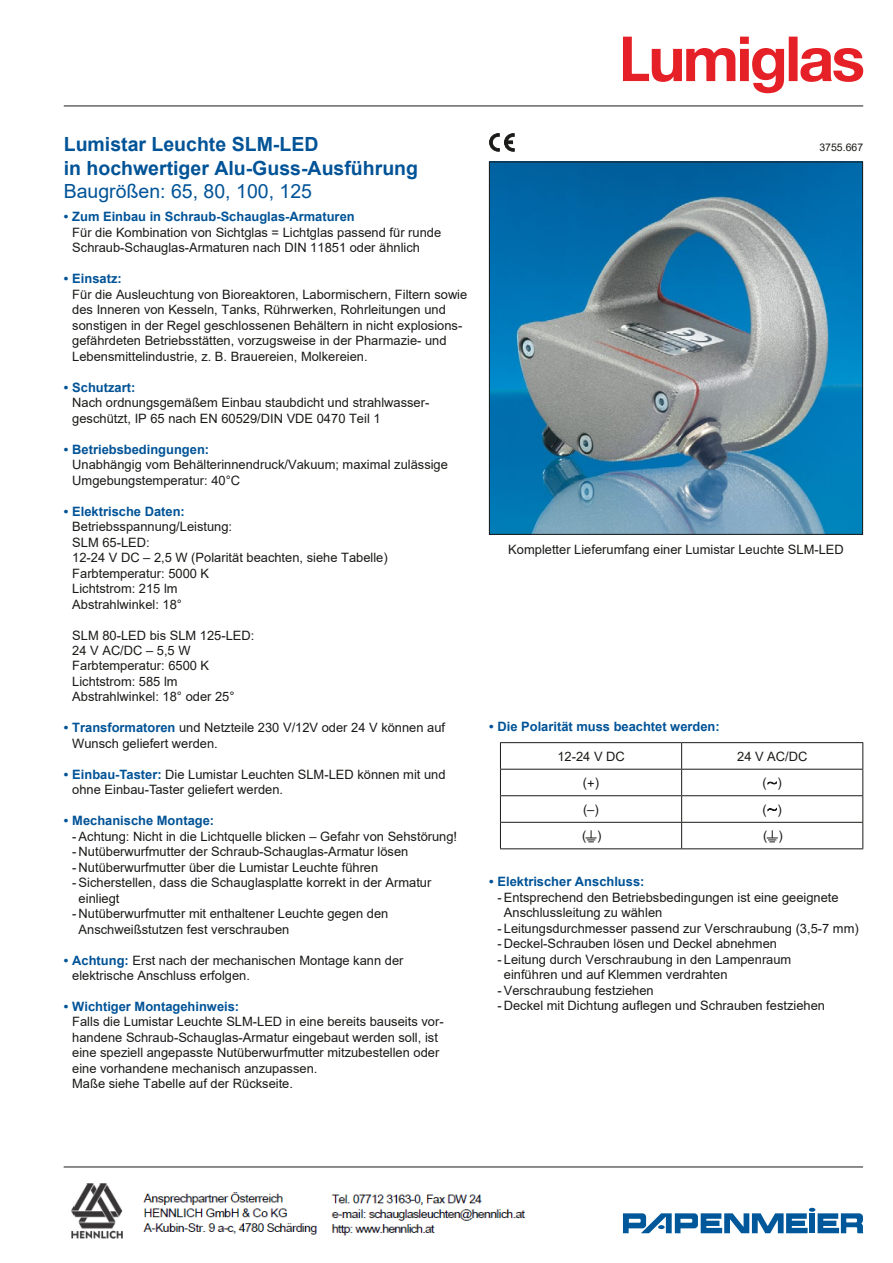
<style>
.page{position:relative;width:893px;height:1263px;background:#fff}
.page>*{position:absolute;margin:0;border:0;box-sizing:border-box;transform-origin:0 0}
.t1{font:700 19.5px/23.4px "Arial";color:#005397}
.t2{font:19.5px "Arial";color:#005397}
.t3{font:12.9px/15.5px "Arial";color:#1a1a18}
.t4{font:700 12.9px "Arial";color:#005397}
.t5{font:10.5px "Arial";color:#1a1a18}
.s1{font-weight:700;color:#005397}
</style>
<div class="page">
<hr style="left:64px;top:1166px;width:799px;height:1px;background:#1a1a18">
<svg style="left:623px;top:1208px;width:241px;height:25px"></svg>
<svg style="left:489px;top:134px;width:25px;height:17px"></svg>
<img style="left:491px;top:164px;width:370px;height:369px">
<div style="left:489px;top:162px;width:374px;height:373px;border:1px solid #1a1a18"></div>
<hr style="left:64px;top:106px;width:799px;height:1px;background:#1a1a18">
<svg style="left:623px;top:37px;width:240px;height:56px"></svg>
<hr style="left:500px;top:742px;width:182px;height:1px;background:#1a1a18">
<hr style="left:682px;top:742px;width:181px;height:1px;background:#1a1a18">
<hr style="left:500px;top:769px;width:182px;height:1px;background:#1a1a18">
<hr style="left:682px;top:769px;width:181px;height:1px;background:#1a1a18">
<hr style="left:500px;top:795px;width:182px;height:1px;background:#1a1a18">
<hr style="left:682px;top:795px;width:181px;height:1px;background:#1a1a18">
<hr style="left:500px;top:822px;width:182px;height:1px;background:#1a1a18">
<svg style="left:500px;top:743px;width:1px;height:105px"></svg>
<hr style="left:682px;top:822px;width:181px;height:1px;background:#1a1a18">
<svg style="left:681px;top:743px;width:1px;height:105px"></svg>
<svg style="left:862px;top:743px;width:1px;height:105px"></svg>
<hr style="left:500px;top:848px;width:182px;height:1px;background:#1a1a18">
<hr style="left:682px;top:848px;width:181px;height:1px;background:#1a1a18">
<svg style="left:585px;top:830px;width:12px;height:12px"></svg>
<svg style="left:767px;top:830px;width:11px;height:12px"></svg>
<img style="left:71px;top:1183px;width:455px;height:56px">
<h1 class="t1" style="left:64px;top:133px;width:356px">Lumistar Leuchte SLM-LED<br>in hochwertiger Alu-Guss-Ausführung</h1>
<h1 class="t2" style="left:64px;top:180px;width:250px">Baugrößen: 65, 80, 100, 125</h1>
<p class="t4" style="left:64px;top:210px;width:292px">• Zum Einbau in Schraub-Schauglas-Armaturen</p>
<p class="t3" style="left:72px;top:225px;width:370px">Für die Kombination von Sichtglas = Lichtglas passend für runde<br>Schraub-Schauglas-Armaturen nach DIN 11851 oder ähnlich</p>
<p class="t4" style="left:64px;top:272px;width:59px">• Einsatz:</p>
<p class="t3" style="left:72px;top:287px;width:397px">Für die Ausleuchtung von Bioreaktoren, Labormischern, Filtern sowie des Inneren von Kesseln, Tanks, Rührwerken, Rohrleitungen und sonstigen in der Regel geschlossenen Behältern in nicht explosions&shy;gefährdeten Betriebsstätten, vorzugsweise in der Pharmazie- und Lebensmittelindustrie, z. B. Brauereien, Molkereien.</p>
<p class="t4" style="left:64px;top:380px;width:73px">• Schutzart:</p>
<p class="t3" style="left:72px;top:395px;width:359px">Nach ordnungsgemäßem Einbau staubdicht und strahlwasser&shy;geschützt, IP 65 nach EN 60529/DIN VDE 0470 Teil 1</p>
<p class="t4" style="left:64px;top:442px;width:147px">• Betriebsbedingungen:</p>
<p class="t3" style="left:72px;top:457px;width:377px">Unabhängig vom Behälterinnendruck/Vakuum; maximal zulässige<br>Umgebungstemperatur: 40°C</p>
<p class="t4" style="left:64px;top:504px;width:123px">• Elektrische Daten:</p>
<p class="t3" style="left:72px;top:519px;width:317px">Betriebsspannung/Leistung:<br>SLM 65-LED:<br>12-24 V DC – 2,5 W (Polarität beachten, siehe Tabelle)<br>Farbtemperatur: 5000 K<br>Lichtstrom: 215 lm<br>Abstrahlwinkel: 18°</p>
<p class="t3" style="left:72px;top:627px;width:184px">SLM 80-LED bis SLM 125-LED:<br>24 V AC/DC – 5,5 W<br>Farbtemperatur: 6500 K<br>Lichtstrom: 585 lm<br>Abstrahlwinkel: 18° oder 25°</p>
<p class="t3" style="left:72px;top:720px;width:374px;text-indent:-9px"><span class="s1">• Transformatoren</span> und Netzteile 230 V/12V oder 24 V können auf<br>Wunsch geliefert werden.</p>
<p class="t3" style="left:72px;top:766px;width:375px;text-indent:-9px"><span class="s1">• Einbau-Taster:</span> Die Lumistar Leuchten SLM-LED können mit und ohne Einbau-Taster geliefert werden.</p>
<p class="t4" style="left:64px;top:813px;width:152px">• Mechanische Montage:</p>
<p class="t3" style="left:72px;top:828px;width:386px">- Achtung: Nicht in die Lichtquelle blicken – Gefahr von Sehstörung!</p>
<p class="t3" style="left:72px;top:844px;width:338px">- Nutüberwurfmutter der Schraub-Schauglas-Armatur lösen</p>
<p class="t3" style="left:72px;top:859px;width:308px">- Nutüberwurfmutter über die Lumistar Leuchte führen</p>
<p class="t3" style="left:79px;top:875px;width:354px;text-indent:-6px">- Sicherstellen, dass die Schauglasplatte korrekt in der Armatur einliegt</p>
<p class="t3" style="left:79px;top:906px;width:311px;text-indent:-6px">- Nutüberwurfmutter mit enthaltener Leuchte gegen den<br>Anschweißstutzen fest verschrauben</p>
<p class="t3" style="left:72px;top:952px;width:333px;text-indent:-9px"><span class="s1">• Achtung:</span> Erst nach der mechanischen Montage kann der elektrische Anschluss erfolgen.</p>
<p class="t4" style="left:64px;top:999px;width:177px">• Wichtiger Montagehinweis:</p>
<p class="t3" style="left:72px;top:1014px;width:373px">Falls die Lumistar Leuchte SLM-LED in eine bereits bauseits vor&shy;handene Schraub-Schauglas-Armatur eingebaut werden soll, ist eine speziell angepasste Nutüberwurfmutter mitzubestellen oder eine vorhandene mechanisch anzupassen.<br>Maße siehe Tabelle auf der Rückseite.</p>
<p class="t5" style="left:819px;top:141px;width:45px">3755.667</p>
<p class="t3" style="left:508px;top:542px;width:337px">Kompletter Lieferumfang einer Lumistar Leuchte SLM-LED</p>
<p class="t4" style="left:489px;top:719px;width:232px">• Die Polarität muss beachtet werden:</p>
<p class="t3" style="left:557px;top:748px;width:69px">12-24 V DC</p>
<p class="t3" style="left:737px;top:748px;width:72px">24 V AC/DC</p>
<p class="t3" style="left:583px;top:775px;width:18px">(+)</p>
<p class="t3" style="left:762px;top:775px;width:21px">( )</p>
<p class="t3" style="left:583px;top:801px;width:17px">(–)</p>
<p class="t3" style="left:762px;top:801px;width:21px">( )</p>
<p class="t3" style="left:582px;top:828px;width:21px">( )</p>
<p class="t3" style="left:763px;top:828px;width:21px">( )</p>
<p class="t4" style="left:489px;top:875px;width:157px">• Elektrischer Anschluss:</p>
<p class="t3" style="left:504px;top:890px;width:336px;text-indent:-6px">- Entsprechend den Betriebsbedingungen ist eine geeignete<br>Anschlussleitung zu wählen</p>
<p class="t3" style="left:497px;top:921px;width:363px">- Leitungsdurchmesser passend zur Verschraubung (3,5-7 mm)</p>
<p class="t3" style="left:497px;top:936px;width:281px">- Deckel-Schrauben lösen und Deckel abnehmen</p>
<p class="t3" style="left:504px;top:952px;width:289px;text-indent:-6px">- Leitung durch Verschraubung in den Lampenraum einführen und auf Klemmen verdrahten</p>
<p class="t3" style="left:497px;top:983px;width:158px">- Verschraubung festziehen</p>
<p class="t3" style="left:497px;top:998px;width:329px">- Deckel mit Dichtung auflegen und Schrauben festziehen</p>
</div>
